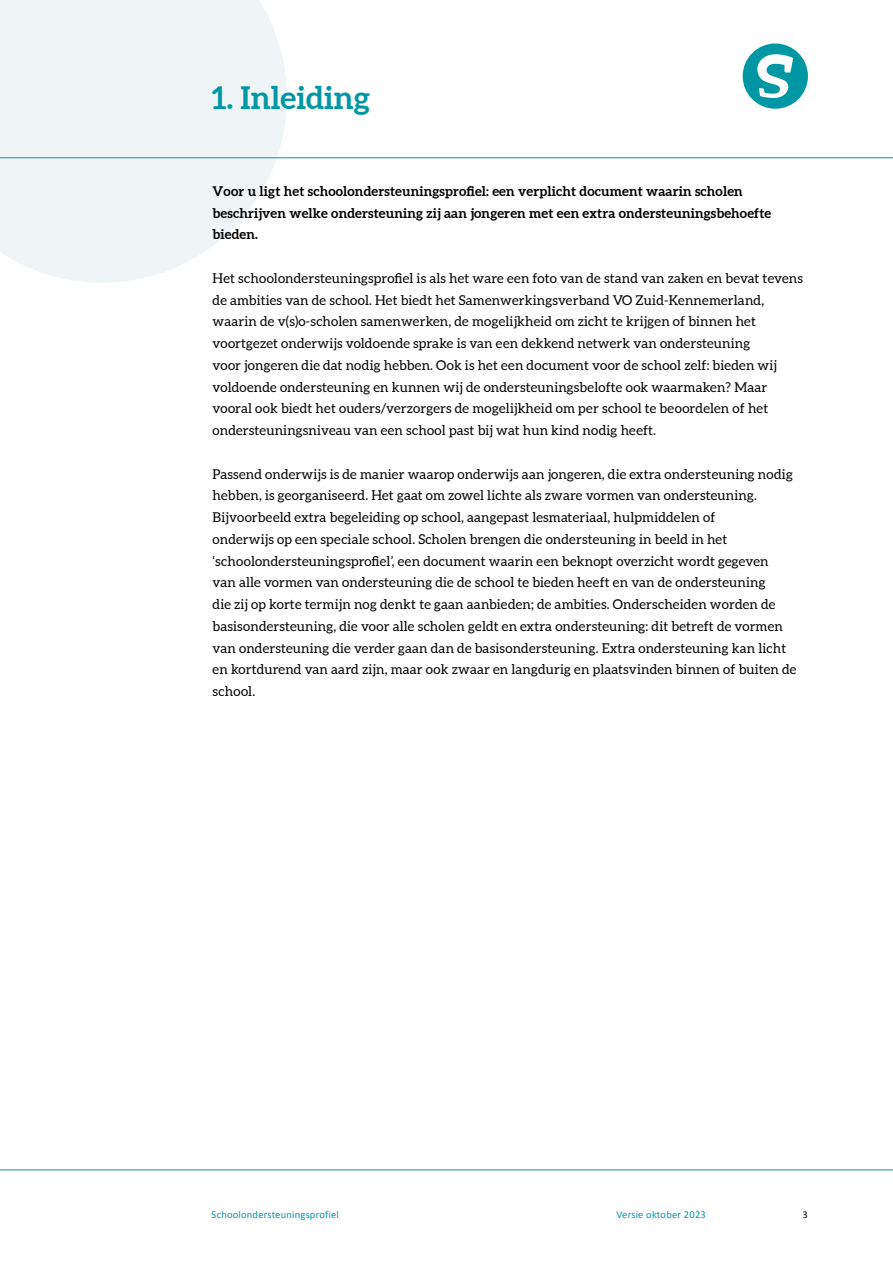
<style>
.page{position:relative;width:893px;height:1263px;background:#fff}
.page>*{position:absolute;margin:0;border:0;box-sizing:border-box;transform-origin:0 0}
.t1{font:700 31.5px "Aleo";color:#0097a5}
.t2{font:13.5px/21.8px "Aleo";letter-spacing:.01em;color:#000}
.t3{font:700 13.5px/21.8px "Aleo";letter-spacing:.01em;color:#000}
.t4{font:10.5px "Calibri";letter-spacing:.02em;color:#0097a5}
.t5{font:10.5px "Calibri";color:#000}
</style>
<div class="page">
<hr style="left:0;top:1169px;width:893px;height:1px;background:#0097a5">
<svg style="left:0;top:0;width:287px;height:283px;fill:#eff5f7"></svg>
<hr style="left:0;top:157px;width:893px;height:1px;background:#0097a5">
<div style="left:743px;top:44px;width:65px;height:65px;background:#0097a5;border-radius:50%"></div>
<svg style="left:757px;top:54px;width:36px;height:44px"></svg>
<h1 class="t1" style="left:212px;top:78px;width:160px">1. Inleiding</h1>
<p class="t3" style="left:213px;top:181px;width:560px">Voor u ligt het schoolondersteuningsprofiel: een verplicht document waarin scholen beschrijven welke ondersteuning zij aan jongeren met een extra ondersteuningsbehoefte bieden.</p>
<p class="t2" style="left:213px;top:268px;width:592px">Het schoolondersteuningsprofiel is als het ware een foto van de stand van zaken en bevat tevens de ambities van de school. Het biedt het Samenwerkingsverband VO Zuid-Kennemerland, waarin de v(s)o-scholen samenwerken, de mogelijkheid om zicht te krijgen of binnen het voortgezet onderwijs voldoende sprake is van een dekkend netwerk van ondersteuning<br>voor jongeren die dat nodig hebben. Ook is het een document voor de school zelf: bieden wij voldoende ondersteuning en kunnen wij de ondersteuningsbelofte ook waarmaken? Maar vooral ook biedt het ouders/verzorgers de mogelijkheid om per school te beoordelen of het ondersteuningsniveau van een school past bij wat hun kind nodig heeft.</p>
<p class="t2" style="left:213px;top:463px;width:585px">Passend onderwijs is de manier waarop onderwijs aan jongeren, die extra ondersteuning nodig hebben, is georganiseerd. Het gaat om zowel lichte als zware vormen van ondersteuning.<br>Bijvoorbeeld extra begeleiding op school, aangepast lesmateriaal, hulpmiddelen of<br>onderwijs op een speciale school. Scholen brengen die ondersteuning in beeld in het ‘schoolondersteuningsprofiel’, een document waarin een beknopt overzicht wordt gegeven<br>van alle vormen van ondersteuning die de school te bieden heeft en van de ondersteuning<br>die zij op korte termijn nog denkt te gaan aanbieden; de ambities. Onderscheiden worden de basisondersteuning, die voor alle scholen geldt en extra ondersteuning: dit betreft de vormen van ondersteuning die verder gaan dan de basisondersteuning. Extra ondersteuning kan licht en kortdurend van aard zijn, maar ook zwaar en langdurig en plaatsvinden binnen of buiten de school.</p>
<p class="t4" style="left:212px;top:1208px;width:129px">Schoolondersteuningsprofiel</p>
<p class="t4" style="left:617px;top:1208px;width:91px">Versie oktober 2023</p>
<p class="t5" style="left:803px;top:1208px;width:7px">3</p>
</div>
